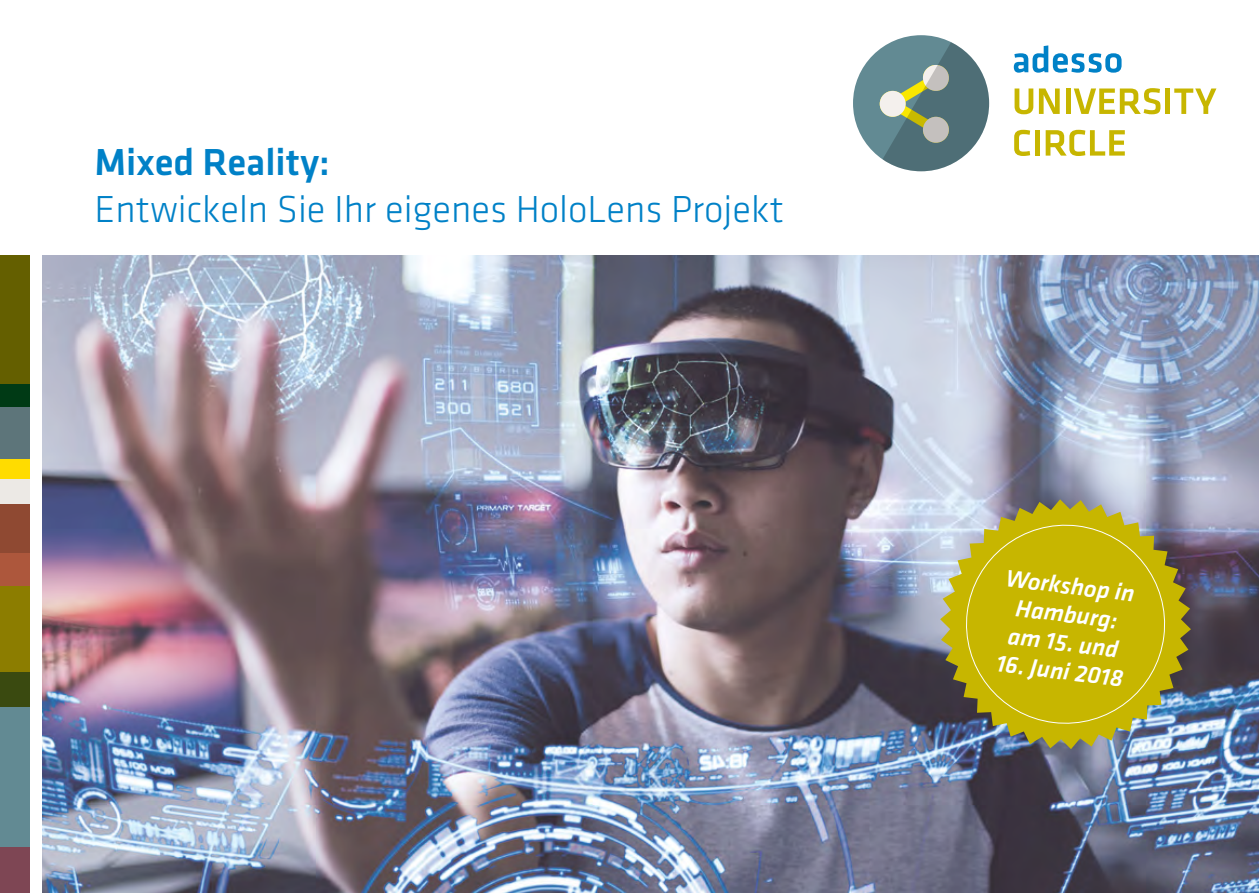
<style>
.page{position:relative;width:1259px;height:893px;background:#fff}
.page>*{position:absolute;margin:0;border:0;box-sizing:border-box;transform-origin:0 0}
.t1{font:300 39px "Klavika";color:#0081c7}
.t2{font:500 39px "Klavika";color:#0081c7}
.t3{font:italic 500 24.6px/28.5px "Klavika";color:#fff;text-align:center}
</style>
<div class="page">
<img style="left:43px;top:255px;width:1216px;height:638px">
<img style="left:940px;top:499px;width:251px;height:250px">
<svg style="left:960px;top:519px;width:210px;height:210px;background:#c1b310"></svg>
<div style="left:0;top:707px;width:30px;height:141px;background:#628a93"></div>
<div style="left:0;top:848px;width:30px;height:45px;background:#7e4654"></div>
<div style="left:0;top:586px;width:30px;height:86px;background:#8c7d00"></div>
<div style="left:0;top:672px;width:30px;height:35px;background:#3a4a10"></div>
<div style="left:0;top:553px;width:30px;height:33px;background:#ad573c"></div>
<div style="left:0;top:503px;width:30px;height:50px;background:#8f4932"></div>
<div style="left:0;top:479px;width:30px;height:24px;background:#ece9e5"></div>
<div style="left:0;top:458px;width:30px;height:21px;background:#ffdc00"></div>
<div style="left:0;top:407px;width:30px;height:51px;background:#5d757a"></div>
<div style="left:0;top:384px;width:30px;height:23px;background:#003a15"></div>
<div style="left:0;top:255px;width:30px;height:129px;background:#645f00"></div>
<svg style="left:1013px;top:45px;width:108px;height:28px"></svg>
<svg style="left:1014px;top:88px;width:19px;height:26px"></svg>
<svg style="left:1039px;top:88px;width:20px;height:26px"></svg>
<div style="left:1065px;top:88px;width:5px;height:26px;background:#c7b600"></div>
<svg style="left:1073px;top:88px;width:87px;height:26px"></svg>
<div style="left:1165px;top:88px;width:5px;height:26px;background:#c7b600"></div>
<svg style="left:1174px;top:88px;width:42px;height:26px"></svg>
<svg style="left:1014px;top:130px;width:16px;height:26px"></svg>
<hr style="left:1035px;top:130px;width:4px;height:26px;background:#c7b600">
<svg style="left:1045px;top:130px;width:79px;height:26px"></svg>
<div style="left:853px;top:35px;width:136px;height:136px;background:#628a93;border-radius:50%"></div>
<svg style="left:879px;top:42px;width:110px;height:129px"></svg>
<p class="t2" style="left:94px;top:141px;width:237px">Mixed Reality:</p>
<p class="t1" style="left:94px;top:188px;width:691px">Entwickeln Sie Ihr eigenes HoloLens Projekt</p>
<p class="t3" style="left:1007px;top:564px;width:131px;rotate:7deg">Workshop in<br>Hamburg: am 15. und</p>
<p class="t3" style="left:998px;top:649px;width:129px;rotate:7deg">16. Juni 2018</p>
</div>
